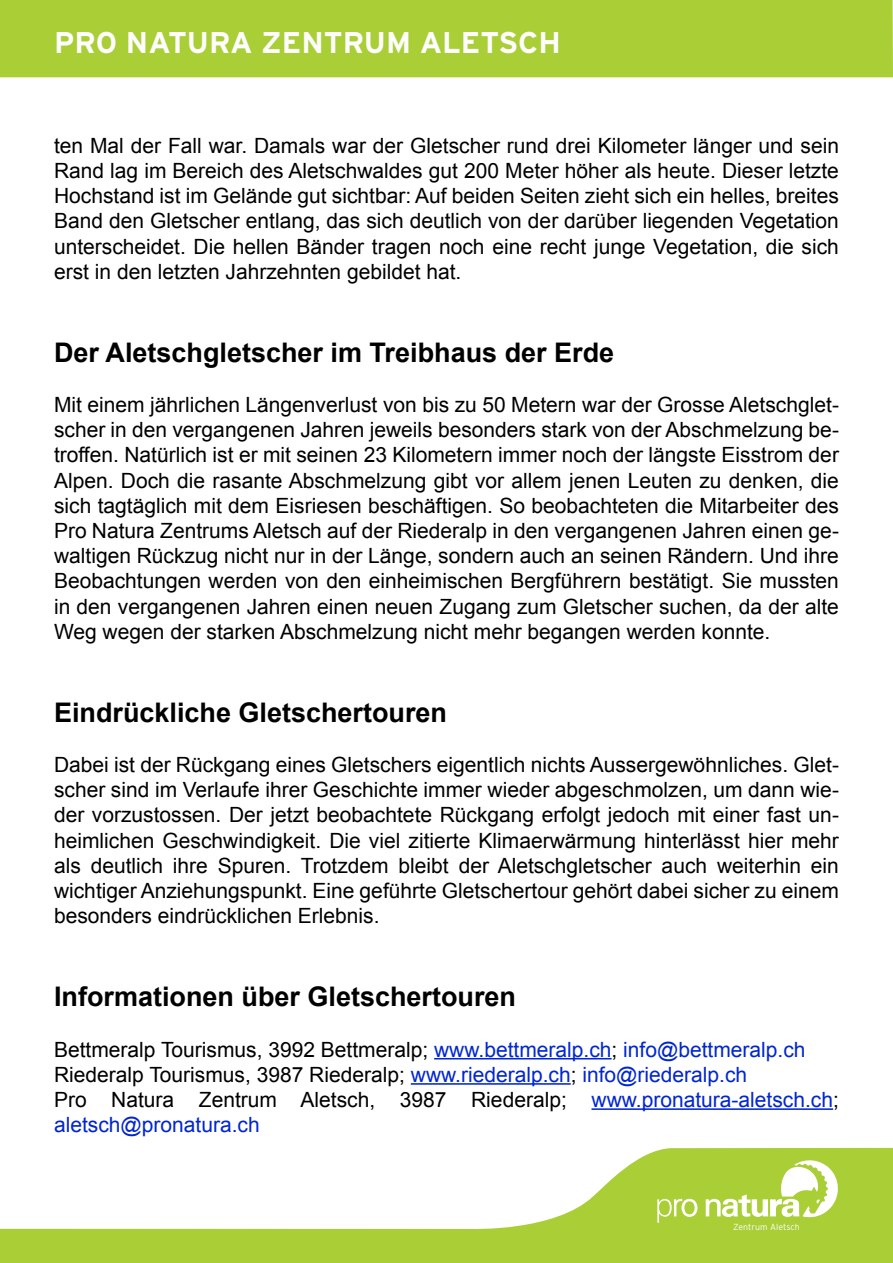
<style>
.page{position:relative;width:893px;height:1263px;background:#fff}
.page>*{position:absolute;margin:0;border:0;box-sizing:border-box;transform-origin:0 0}
.t1{font:700 30px "Interstate";color:#fdfdfd}
.Fliesstext_light_black{font:700 27px "Arial";color:#000}
.Fliesstext_light_black-2{font:21px/25.2px "Arial";color:#000;text-align:justify}
.Fliesstext_light_black-3{font:21px/25.2px "Arial";color:#0025d1}
.t2{font:300 8.85px "Interstate";letter-spacing:.005em;color:#fff}
.s1{color:#0027d3}
.s2{color:#0025d1}
.s3{color:#000}
</style>
<div class="page">
<div style="left:0;top:0;width:893px;height:77px;background:#a9ce36"></div>
<svg style="left:0;top:1148px;width:893px;height:115px"></svg>
<svg style="left:657px;top:1199px;width:40px;height:24px"></svg>
<svg style="left:706px;top:1160px;width:133px;height:58px"></svg>
<hr style="left:434px;top:1058px;width:178px;height:1px;background:#0027d3">
<hr style="left:411px;top:1083px;width:160px;height:2px;background:#0025d1">
<hr style="left:591px;top:1108px;width:242px;height:2px;background:#0025d1">
<h1 class="t1" style="left:54px;top:26px;width:508px">PRO NATURA ZENTRUM ALETSCH</h1>
<p class="Fliesstext_light_black-2" style="left:54px;top:133px;width:786px">ten Mal der Fall war. Damals war der Gletscher rund drei Kilometer länger und sein Rand lag im Bereich des Aletschwaldes gut 200 Meter höher als heute. Dieser letzte Hochstand ist im Gelände gut sichtbar: Auf beiden Seiten zieht sich ein helles, breites Band den Gletscher entlang, das sich deutlich von der darüber liegenden Vegetation unterscheidet. Die hellen Bänder tragen noch eine recht junge Vegetation, die sich erst in den letzten Jahrzehnten gebildet hat.</p>
<p class="Fliesstext_light_black" style="left:54px;top:334px;width:562px">Der Aletschgletscher im Treibhaus der Erde</p>
<p class="Fliesstext_light_black-2" style="left:54px;top:392px;width:786px">Mit einem jährlichen Längenverlust von bis zu 50 Metern war der Grosse Aletschglet&shy;scher in den vergangenen Jahren jeweils besonders stark von der Abschmelzung be&shy;troffen. Natürlich ist er mit seinen 23 Kilometern immer noch der längste Eisstrom der Alpen. Doch die rasante Abschmelzung gibt vor allem jenen Leuten zu denken, die sich tagtäglich mit dem Eisriesen beschäftigen. So beobachteten die Mitarbeiter des Pro Natura Zentrums Aletsch auf der Riederalp in den vergangenen Jahren einen ge&shy;waltigen Rückzug nicht nur in der Länge, sondern auch an seinen Rändern. Und ihre Beobachtungen werden von den einheimischen Bergführern bestätigt. Sie mussten in den vergangenen Jahren einen neuen Zugang zum Gletscher suchen, da der alte Weg wegen der starken Abschmelzung nicht mehr begangen werden konnte.</p>
<p class="Fliesstext_light_black" style="left:54px;top:694px;width:395px">Eindrückliche Gletschertouren</p>
<p class="Fliesstext_light_black-2" style="left:54px;top:752px;width:786px">Dabei ist der Rückgang eines Gletschers eigentlich nichts Aussergewöhnliches. Glet&shy;scher sind im Verlaufe ihrer Geschichte immer wieder abgeschmolzen, um dann wie&shy;der vorzustossen. Der jetzt beobachtete Rückgang erfolgt jedoch mit einer fast un&shy;heimlichen Geschwindigkeit. Die viel zitierte Klimaerwärmung hinterlässt hier mehr als deutlich ihre Spuren. Trotzdem bleibt der Aletschgletscher auch weiterhin ein wichtiger Anziehungspunkt. Eine geführte Gletschertour gehört dabei sicher zu einem besonders eindrücklichen Erlebnis.</p>
<p class="Fliesstext_light_black" style="left:54px;top:979px;width:464px">Informationen über Gletschertouren</p>
<p class="Fliesstext_light_black-2" style="left:54px;top:1037px;width:753px">Bettmeralp Tourismus, 3992 Bettmeralp; <span class="s1">www.bettmeralp.ch</span>; <span class="s2">info@bettmeralp.ch</span></p>
<p class="Fliesstext_light_black-2" style="left:54px;top:1062px;width:695px">Riederalp Tourismus, 3987 Riederalp; <span class="s2">www.riederalp.ch</span>; <span class="s2">info@riederalp.ch</span></p>
<p class="Fliesstext_light_black-3" style="left:54px;top:1087px;width:786px"><span class="s3">Pro Natura Zentrum Aletsch, 3987 Riederalp;</span> www.pronatura-aletsch.ch<span class="s3">; </span>aletsch@pronatura.ch</p>
<p class="t2" style="left:733px;top:1222px;width:68px">Zentrum Aletsch</p>
</div>
